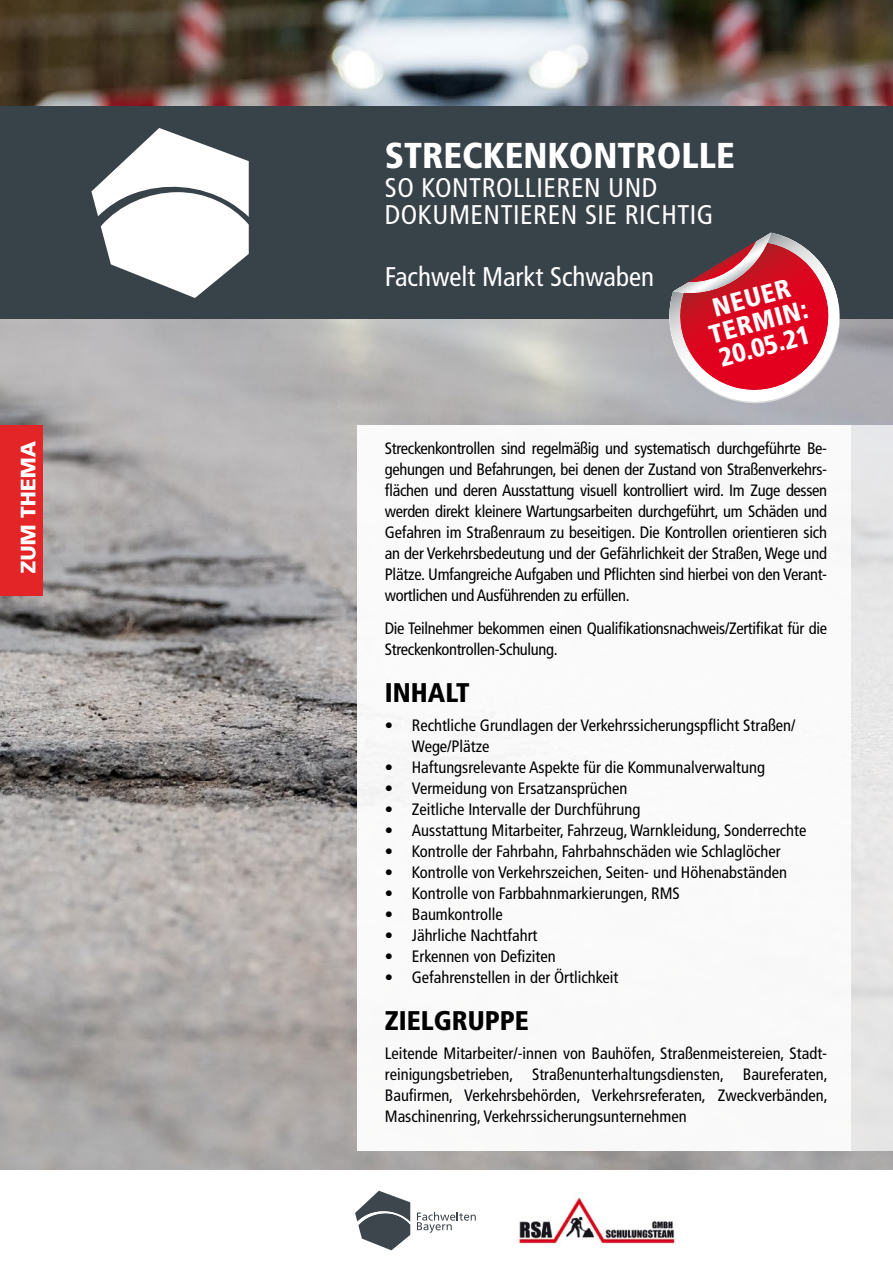
<style>
.page{position:relative;width:893px;height:1263px;background:#fff}
.page>*{position:absolute;margin:0;border:0;box-sizing:border-box;transform-origin:0 0}
.t1{font:900 condensed 36px "Frutiger";color:#fff}
.t2{font:condensed 27px/27px "Frutiger";letter-spacing:.02em;color:#fff}
.t3{font:condensed 27px "Frutiger";color:#fff}
.t4{font:900 condensed 27px "Frutiger";color:#000}
.t5{font:900 condensed 26.1px/24.9px "Frutiger";color:#fff;text-align:center}
.t6{font:condensed 16.5px/21px "Frutiger";color:#000;text-align:justify}
.t7{font:condensed 16.5px/21px "Frutiger";letter-spacing:-.02em;color:#000}
</style>
<div class="page">
<img style="left:0;top:0;width:893px;height:1169px">
<div style="left:357px;top:425px;width:536px;height:725px;background:linear-gradient(to bottom,#e6e6e7,#e6e5e5)"></div>
<div style="left:357px;top:425px;width:493px;height:725px;background:#fff"></div>
<div style="left:0;top:425px;width:43px;height:170px;background:#e42528"></div>
<svg style="left:21px;top:441px;width:15px;height:132px"></svg>
<div style="left:0;top:106px;width:893px;height:213px;background:#384249"></div>
<svg style="left:417px;top:1212px;width:59px;height:21px"></svg>
<svg style="left:355px;top:1191px;width:55px;height:59px"></svg>
<img style="left:518px;top:1197px;width:158px;height:47px">
<svg style="left:91px;top:128px;width:158px;height:170px"></svg>
<svg style="left:661px;top:233px;width:187px;height:179px"></svg>
<h1 class="t1" style="left:385px;top:134px;width:351px">STRECKENKONTROLLE</h1>
<h2 class="t2" style="left:385px;top:174px;width:330px">SO KONTROLLIEREN UND<br>DOKUMENTIEREN SIE RICHTIG</h2>
<h2 class="t3" style="left:385px;top:260px;width:271px">Fachwelt Markt Schwaben</h2>
<h3 class="t5" style="left:700px;top:299px;width:103px;rotate:-15deg">NEUER<br>TERMIN:<br>20.05.21</h3>
<p class="t6" style="left:385px;top:437px;width:444px">Streckenkontrollen sind regelmäßig und systematisch durchgeführte Be&shy;gehungen und Befahrungen, bei denen der Zustand von Straßenverkehrs&shy;flächen und deren Ausstattung visuell kontrolliert wird. Im Zuge dessen werden direkt kleinere Wartungsarbeiten durchgeführt, um Schäden und Gefahren im Straßenraum zu beseitigen. Die Kontrollen orientieren sich an der Verkehrsbedeutung und der Gefährlichkeit der Straßen, Wege und Plätze. Umfangreiche Aufgaben und Pflichten sind hierbei von den Verant&shy;wortlichen und Ausführenden zu erfüllen.</p>
<p class="t7" style="left:385px;top:618px;width:444px">Die Teilnehmer bekommen einen Qualifikationsnachweis/Zertifikat für die<br>Streckenkontrollen-Schulung.</p>
<h2 class="t4" style="left:385px;top:676px;width:86px">INHALT</h2>
<p class="t6" style="left:412px;top:715px;width:385px;text-indent:-27px">• Rechtliche Grundlagen der Verkehrssicherungspflicht Straßen/<br>Wege/Plätze</p>
<p class="t6" style="left:385px;top:757px;width:382px">• Haftungsrelevante Aspekte für die Kommunalverwaltung</p>
<p class="t6" style="left:385px;top:778px;width:244px">• Vermeidung von Ersatzansprüchen</p>
<p class="t6" style="left:385px;top:799px;width:257px">• Zeitliche Intervalle der Durchführung</p>
<p class="t6" style="left:385px;top:820px;width:423px">• Ausstattung Mitarbeiter, Fahrzeug, Warnkleidung, Sonderrechte</p>
<p class="t6" style="left:385px;top:841px;width:397px">• Kontrolle der Fahrbahn, Fahrbahnschäden wie Schlaglöcher</p>
<p class="t6" style="left:385px;top:862px;width:404px">• Kontrolle von Verkehrszeichen, Seiten- und Höhenabständen</p>
<p class="t6" style="left:385px;top:883px;width:297px">• Kontrolle von Farbbahnmarkierungen, RMS</p>
<p class="t6" style="left:385px;top:904px;width:120px">• Baumkontrolle</p>
<p class="t6" style="left:385px;top:925px;width:154px">• Jährliche Nachtfahrt</p>
<p class="t6" style="left:385px;top:946px;width:172px">• Erkennen von Defiziten</p>
<p class="t6" style="left:385px;top:967px;width:235px">• Gefahrenstellen in der Örtlichkeit</p>
<h2 class="t4" style="left:385px;top:1004px;width:146px">ZIELGRUPPE</h2>
<p class="t6" style="left:385px;top:1043px;width:444px">Leitende Mitarbeiter/-innen von Bauhöfen, Straßenmeistereien, Stadt&shy;reinigungsbetrieben, Straßenunterhaltungsdiensten, Baureferaten, Baufirmen, Verkehrsbehörden, Verkehrsreferaten, Zweckverbänden, Maschinenring, Verkehrssicherungsunternehmen</p>
</div>
